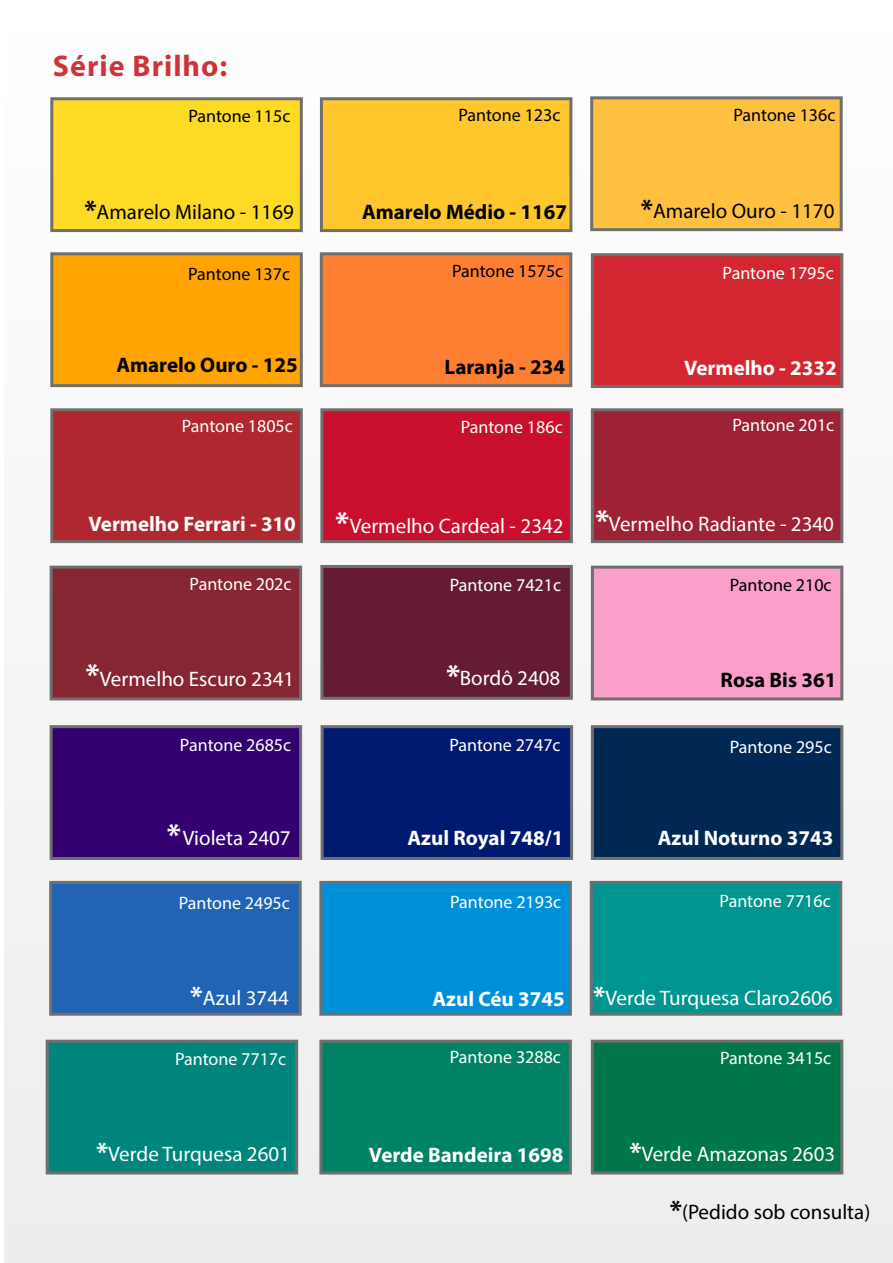
<style>
.page{position:relative;width:893px;height:1263px;background:#fff}
.page>*{position:absolute;margin:0;border:0;box-sizing:border-box;transform-origin:0 0}
.t1{font:700 30.75px "Myriad Pro";color:#fff}
.t2{font:700 30px "Myriad";letter-spacing:.035em;color:#cf3339}
.t3{font:21px "Myriad Pro";color:#fff}
.t4{font:700 21px "Myriad Pro";color:#fff}
.t5{font:21px "Myriad Pro";color:#000}
.t6{font:700 21px "Myriad Pro";color:#000}
.t7{font:18px "Myriad Pro";color:#fff}
.t8{font:18px "Myriad Pro";color:#000}
.s1{font-weight:700;font-size:27px}
</style>
<div class="page">
<div style="left:4px;top:1px;width:889px;height:1262px;background:#f5f5f5"></div>
<svg style="left:590px;top:96px;width:253px;height:135px;background:#f5b943"></svg>
<div style="left:320px;top:97px;width:252px;height:135px;background:#ffc72c"></div>
<svg style="left:50px;top:97px;width:253px;height:135px;background:#f3d22a"></svg>
<svg style="left:50px;top:252px;width:253px;height:135px;background:#f5a008"></svg>
<svg style="left:319px;top:881px;width:253px;height:135px;background:#088ed2"></svg>
<div style="left:321px;top:725px;width:252px;height:135px;background:#001a72"></div>
<svg style="left:49px;top:881px;width:253px;height:135px;background:#2765b0"></svg>
<div style="left:591px;top:725px;width:252px;height:135px;background:#002855"></div>
<svg style="left:320px;top:565px;width:253px;height:135px;background:#662236"></svg>
<div style="left:320px;top:252px;width:252px;height:135px;background:#ff7f32"></div>
<div style="left:591px;top:566px;width:252px;height:134px;background:#f99fc9"></div>
<div style="left:591px;top:1040px;width:252px;height:134px;background:#007749"></div>
<svg style="left:319px;top:1040px;width:253px;height:134px;background:#078164"></svg>
<div style="left:46px;top:1040px;width:252px;height:134px;background:#00857d"></div>
<div style="left:590px;top:881px;width:252px;height:135px;background:#00968f"></div>
<div style="left:591px;top:253px;width:252px;height:135px;background:#d22730"></div>
<svg style="left:320px;top:408px;width:253px;height:135px;background:#c21733"></svg>
<div style="left:50px;top:566px;width:252px;height:134px;background:#862633"></div>
<svg style="left:50px;top:408px;width:253px;height:135px;background:#ab2c34"></svg>
<div style="left:591px;top:408px;width:252px;height:135px;background:#9d2235"></div>
<div style="left:50px;top:725px;width:252px;height:135px;background:#330072"></div>
<h2 class="t2" style="left:53px;top:50px;width:176px">Série Brilho:</h2>
<p class="t8" style="left:188px;top:105px;width:104px">Pantone 115c</p>
<p class="t8" style="left:458px;top:104px;width:104px">Pantone 123c</p>
<p class="t8" style="left:733px;top:104px;width:104px">Pantone 136c</p>
<p class="t5" style="left:84px;top:199px;width:211px"><span class="s1">*</span>Amarelo Milano - 1169</p>
<p class="t6" style="left:362px;top:198px;width:206px">Amarelo Médio - 1167</p>
<p class="t5" style="left:641px;top:198px;width:195px"><span class="s1">*</span>Amarelo Ouro - 1170</p>
<p class="t8" style="left:188px;top:263px;width:104px">Pantone 137c</p>
<p class="t8" style="left:452px;top:260px;width:113px">Pantone 1575c</p>
<p class="t7" style="left:723px;top:262px;width:113px">Pantone 1795c</p>
<p class="t6" style="left:116px;top:352px;width:183px">Amarelo Ouro - 125</p>
<p class="t6" style="left:445px;top:353px;width:122px">Laranja - 234</p>
<p class="t4" style="left:684px;top:354px;width:154px">Vermelho - 2332</p>
<p class="t7" style="left:182px;top:415px;width:113px">Pantone 1805c</p>
<p class="t7" style="left:461px;top:416px;width:104px">Pantone 186c</p>
<p class="t7" style="left:732px;top:414px;width:104px">Pantone 201c</p>
<p class="t4" style="left:88px;top:511px;width:209px">Vermelho Ferrari - 310</p>
<h1 class="t1" style="left:335px;top:502px;width:16px">*</h1>
<h1 class="t1" style="left:595px;top:500px;width:16px">*</h1>
<p class="t3" style="left:609px;top:511px;width:227px">Vermelho Radiante - 2340</p>
<p class="t3" style="left:350px;top:513px;width:215px">Vermelho Cardeal - 2342</p>
<p class="t7" style="left:190px;top:573px;width:104px">Pantone 202c</p>
<p class="t7" style="left:450px;top:574px;width:113px">Pantone 7421c</p>
<p class="t8" style="left:730px;top:574px;width:104px">Pantone 210c</p>
<h1 class="t1" style="left:86px;top:654px;width:16px">*</h1>
<h1 class="t1" style="left:446px;top:655px;width:16px">*</h1>
<p class="t3" style="left:460px;top:665px;width:102px">Bordô 2408</p>
<p class="t3" style="left:100px;top:666px;width:196px">Vermelho Escuro 2341</p>
<p class="t6" style="left:721px;top:666px;width:117px">Rosa Bis 361</p>
<p class="t7" style="left:180px;top:734px;width:113px">Pantone 2685c</p>
<p class="t7" style="left:449px;top:734px;width:113px">Pantone 2747c</p>
<p class="t7" style="left:730px;top:736px;width:104px">Pantone 295c</p>
<h1 class="t1" style="left:167px;top:814px;width:16px">*</h1>
<p class="t3" style="left:183px;top:825px;width:109px">Violeta 2407</p>
<p class="t4" style="left:408px;top:824px;width:157px">Azul Royal 748/1</p>
<p class="t4" style="left:658px;top:824px;width:177px">Azul Noturno 3743</p>
<p class="t7" style="left:179px;top:892px;width:113px">Pantone 2495c</p>
<p class="t7" style="left:450px;top:891px;width:113px">Pantone 2193c</p>
<p class="t7" style="left:719px;top:890px;width:113px">Pantone 7716c</p>
<p class="t3" style="left:190px;top:985px;width:100px"><span class="s1">*</span>Azul 3744</p>
<p class="t7" style="left:175px;top:1047px;width:113px">Pantone 7717c</p>
<p class="t4" style="left:432px;top:985px;width:134px">Azul Céu 3745</p>
<p class="t7" style="left:450px;top:1045px;width:113px">Pantone 3288c</p>
<p class="t3" style="left:593px;top:985px;width:241px"><span class="s1">*</span>Verde Turquesa Claro2606</p>
<p class="t7" style="left:720px;top:1046px;width:113px">Pantone 3415c</p>
<p class="t3" style="left:96px;top:1141px;width:196px"><span class="s1">*</span>Verde Turquesa 2601</p>
<p class="t4" style="left:369px;top:1142px;width:196px">Verde Bandeira 1698</p>
<p class="t3" style="left:629px;top:1141px;width:207px"><span class="s1">*</span>Verde Amazonas 2603</p>
<p class="t5" style="left:670px;top:1198px;width:202px"><span class="s1">*</span>(Pedido sob consulta)</p>
</div>
